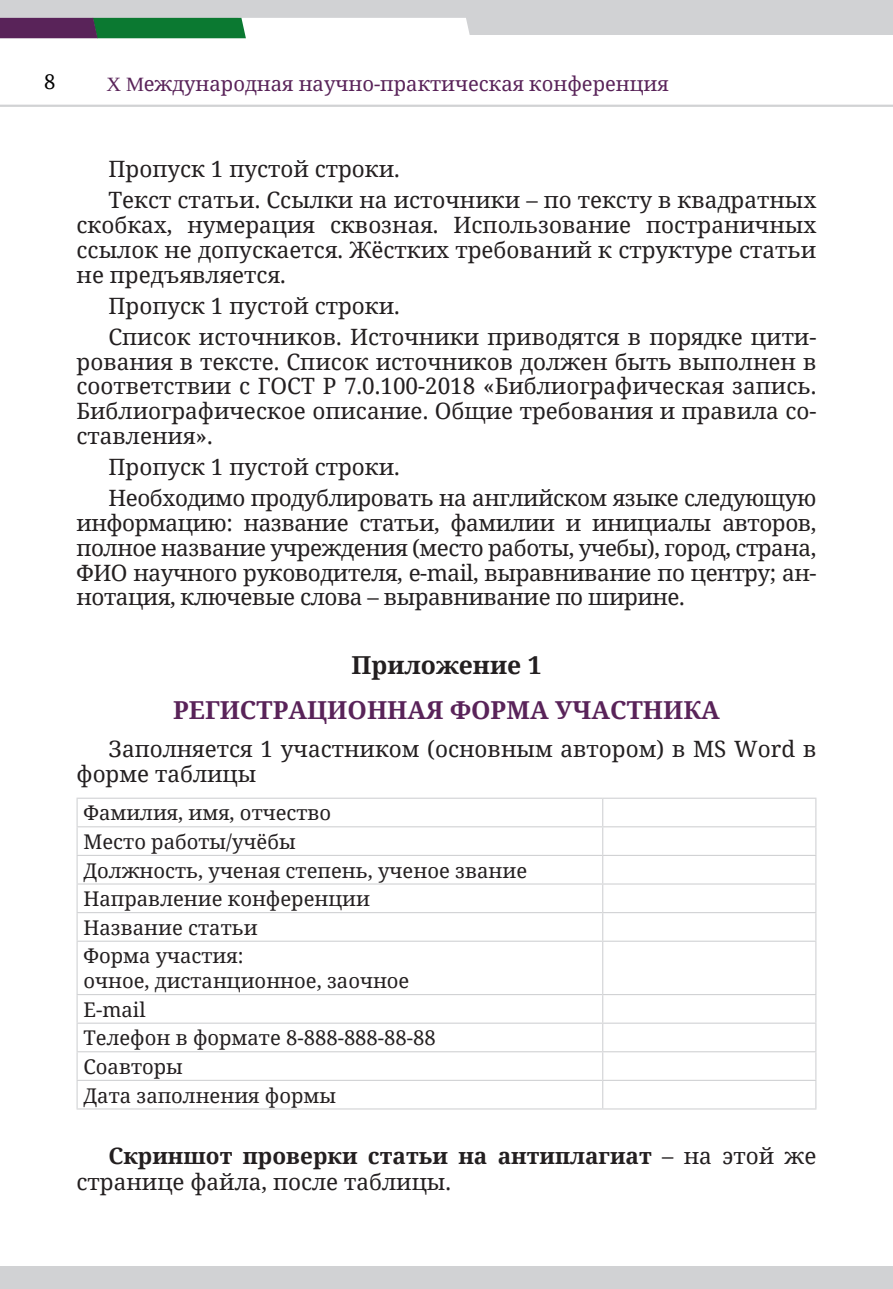
<style>
.page{position:relative;width:893px;height:1289px;background:#fff}
.page>*{position:absolute;margin:0;border:0;box-sizing:border-box;transform-origin:0 0}
.t1{font:700 24.75px "Noto Serif";color:#592359}
.t2{font:700 24.75px "Noto Serif";color:#231f20}
.t3{font:22.5px/24.8px "Noto Serif";color:#231f20}
.t4{font:22.5px/31.1px "Noto Serif";letter-spacing:-.02em;color:#231f20}
.t5{font:20.25px/28.6px "Noto Serif";color:#231f20}
.t6{font:20.25px "Noto Serif";color:#592359}
.t7{font:20.25px "Noto Serif";color:#000}
.s1{font-family:"Times"}
.s2{font-weight:700}
</style>
<div class="page">
<div style="left:0;top:0;width:893px;height:35px;background:#d1d2d4"></div>
<svg style="left:0;top:18px;width:470px;height:20px;background:#90a79c"></svg>
<div style="left:0;top:1266px;width:893px;height:22px;background:#d1d2d4"></div>
<hr style="left:0;top:105px;width:893px;height:2px;background:#d1d2d4">
<hr style="left:77px;top:797px;width:526px;height:1px;background:#d1d2d4">
<hr style="left:603px;top:797px;width:213px;height:1px;background:#d1d2d4">
<hr style="left:77px;top:826px;width:526px;height:1px;background:#d1d2d4">
<hr style="left:603px;top:826px;width:213px;height:1px;background:#d1d2d4">
<hr style="left:77px;top:854px;width:526px;height:2px;background:#d1d2d4">
<hr style="left:603px;top:854px;width:213px;height:2px;background:#d1d2d4">
<hr style="left:77px;top:883px;width:526px;height:1px;background:#d1d2d4">
<hr style="left:603px;top:883px;width:213px;height:1px;background:#d1d2d4">
<hr style="left:77px;top:912px;width:526px;height:1px;background:#d1d2d4">
<svg style="left:77px;top:798px;width:1px;height:142px"></svg>
<hr style="left:603px;top:912px;width:213px;height:1px;background:#d1d2d4">
<svg style="left:602px;top:798px;width:1px;height:142px"></svg>
<svg style="left:815px;top:798px;width:1px;height:142px"></svg>
<hr style="left:77px;top:940px;width:526px;height:1px;background:#d1d2d4">
<hr style="left:77px;top:941px;width:1px;height:53px;background:#d1d2d4">
<hr style="left:603px;top:940px;width:213px;height:1px;background:#d1d2d4">
<hr style="left:602px;top:941px;width:1px;height:53px;background:#d1d2d4">
<hr style="left:815px;top:941px;width:1px;height:53px;background:#d1d2d4">
<hr style="left:77px;top:994px;width:526px;height:1px;background:#d1d2d4">
<hr style="left:603px;top:994px;width:213px;height:1px;background:#d1d2d4">
<hr style="left:77px;top:1022px;width:526px;height:1px;background:#d1d2d4">
<hr style="left:603px;top:1022px;width:213px;height:1px;background:#d1d2d4">
<hr style="left:77px;top:1051px;width:526px;height:1px;background:#d1d2d4">
<hr style="left:603px;top:1051px;width:213px;height:1px;background:#d1d2d4">
<hr style="left:77px;top:1079px;width:526px;height:1px;background:#d1d2d4">
<svg style="left:77px;top:995px;width:1px;height:113px"></svg>
<hr style="left:603px;top:1079px;width:213px;height:1px;background:#d1d2d4">
<svg style="left:602px;top:995px;width:1px;height:113px"></svg>
<svg style="left:815px;top:995px;width:1px;height:113px"></svg>
<hr style="left:77px;top:1108px;width:526px;height:1px;background:#d1d2d4">
<hr style="left:603px;top:1108px;width:213px;height:1px;background:#d1d2d4">
<p class="t7" style="left:44px;top:68px;width:13px">8</p>
<p class="t6" style="left:107px;top:70px;width:564px"><span class="s1">X М</span>еждународная научно-практическая конференция</p>
<p class="t3" style="left:108px;top:153px;width:709px;line-height:31.1px">Пропуск 1 пустой строки.<br>Текст статьи. Ссылки на источники – по тексту в квадратных</p>
<p class="t3" style="left:77px;top:212px;width:741px;text-align:justify">скобках, нумерация сквозная. Использование постраничных ссылок не допускается. Жёстких требований к структуре статьи не предъявляется.</p>
<p class="t3" style="left:108px;top:289px;width:709px;line-height:31.1px">Пропуск 1 пустой строки.<br>Список источников. Источники приводятся в порядке цити-</p>
<p class="t3" style="left:77px;top:348px;width:741px;text-align:justify">рования в тексте. Список источников должен быть выполнен в соответствии с ГОСТ Р 7.0.100-2018 «Библиографическая запись.<br>Библиографическое описание. Общие требования и правила со&shy;ставления».</p>
<p class="t4" style="left:108px;top:450px;width:709px">Пропуск 1 пустой строки.<br>Необходимо продублировать на английском языке следующую</p>
<p class="t3" style="left:77px;top:509px;width:741px;text-align:justify">информацию: название статьи, фамилии и инициалы авторов, полное название учреждения (место работы, учебы), город, страна, ФИО научного руководителя, e-mail, выравнивание по центру; ан&shy;нотация, ключевые слова – выравнивание по ширине.</p>
<p class="t2" style="left:351px;top:648px;width:192px">Приложение 1</p>
<p class="t1" style="left:173px;top:692px;width:548px">РЕГИСТРАЦИОННАЯ ФОРМА УЧАСТНИКА</p>
<p class="t3" style="left:77px;top:735px;width:741px;line-height:25.4px;text-indent:32px">Заполняется 1 участником (основным автором) в MS Word в форме таблицы</p>
<p class="t5" style="left:83px;top:798px;width:445px">Фамилия, имя, отчество<br>Место работы/учёбы<br>Должность, ученая степень, ученое звание<br>Направление конференции<br>Название статьи<br>Форма участия:</p>
<p class="t5" style="left:83px;top:965px;width:354px">очное, дистанционное, заочное<br>E-mail<br>Телефон в формате 8-888-888-88-88<br>Соавторы<br>Дата заполнения формы</p>
<p class="t3" style="left:77px;top:1142px;width:741px;line-height:25.4px;text-indent:32px"><span class="s2">Скриншот проверки статьи на антиплагиат</span> – на этой же странице файла, после таблицы.</p>
</div>
